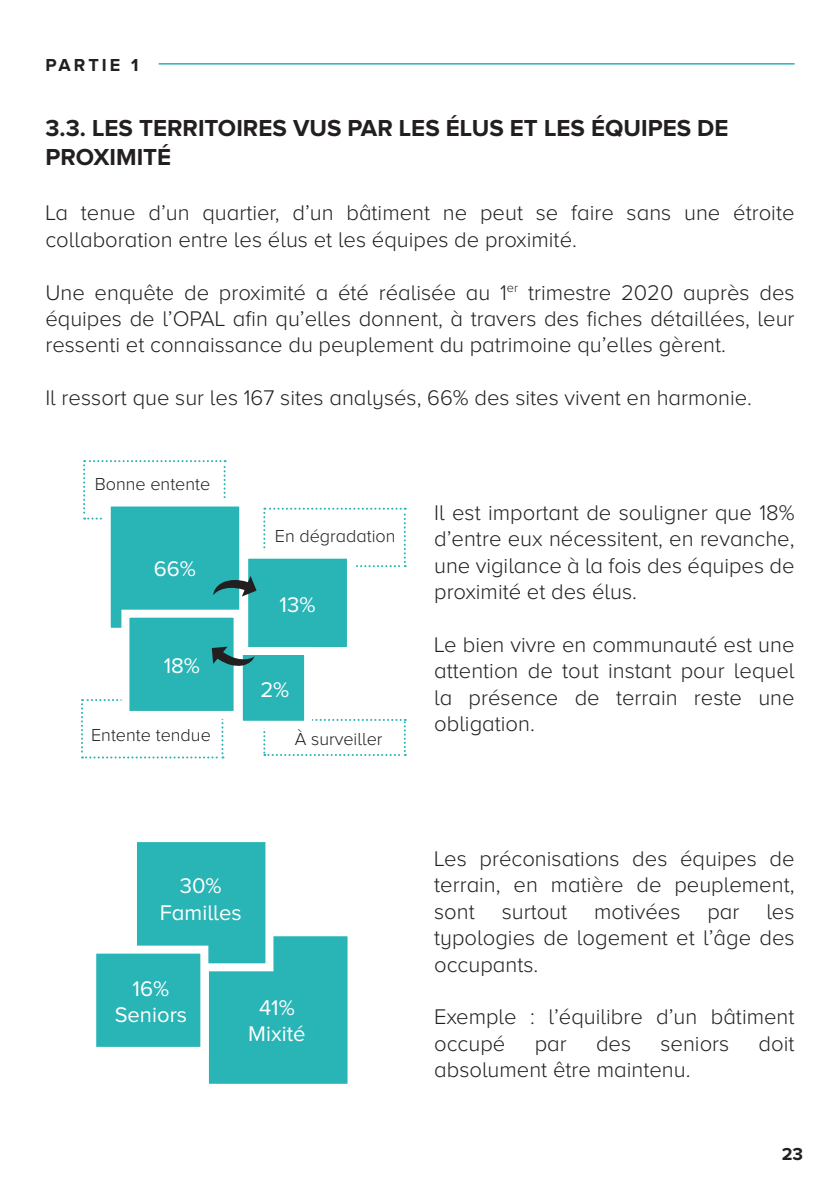
<style>
.page{position:relative;width:840px;height:1191px;background:#fff}
.page>*{position:absolute;margin:0;border:0;box-sizing:border-box;transform-origin:0 0}
.t1{font:700 24px/28.8px "Proxima Nova A";color:#231f20}
.t2{font:300 22px/26.4px "Proxima Nova A";color:#231f20;text-align:justify}
.t3{font:22px "Proxima Nova A";color:#fff}
.t4{font:300 18px "Proxima Nova A";color:#231f20}
.t5{font:700 18px "Proxima Nova A";letter-spacing:.17em;color:#231f20}
</style>
<div class="page">
<hr style="left:158px;top:63px;width:636px;height:2px;background:#29b4b6">
<svg style="left:263px;top:508px;width:142px;height:59px"></svg>
<svg style="left:263px;top:719px;width:142px;height:37px"></svg>
<svg style="left:83px;top:460px;width:142px;height:59px"></svg>
<svg style="left:81px;top:699px;width:142px;height:59px"></svg>
<div style="left:201px;top:928px;width:154px;height:163px;background:#29b4b6;border:8px solid #fff"></div>
<div style="left:129px;top:834px;width:144px;height:137px;background:#29b4b6;border:8px solid #fff"></div>
<div style="left:103px;top:498px;width:144px;height:138px;background:#29b4b6;border:8px solid #fff"></div>
<div style="left:88px;top:945px;width:120px;height:109px;background:#29b4b6;border:8px solid #fff"></div>
<div style="left:121px;top:609px;width:120px;height:110px;background:#29b4b6;border:8px solid #fff"></div>
<div style="left:240px;top:550px;width:115px;height:105px;background:#29b4b6;border:8px solid #fff"></div>
<div style="left:235px;top:647px;width:77px;height:82px;background:#29b4b6;border:8px solid #fff"></div>
<svg style="left:212px;top:646px;width:42px;height:20px"></svg>
<svg style="left:213px;top:576px;width:43px;height:20px"></svg>
<p class="t5" style="left:45px;top:55px;width:95px">PARTIE 1</p>
<p class="t1" style="left:45px;top:113px;width:684px">3.3. LES TERRITOIRES VUS PAR LES ÉLUS ET LES ÉQUIPES DE<br>PROXIMITÉ</p>
<p class="t2" style="left:45px;top:200px;width:750px">La tenue d’un quartier, d’un bâtiment ne peut se faire sans une étroite collaboration entre les élus et les équipes de proximité.</p>
<p class="t2" style="left:45px;top:279px;width:750px">Une enquête de proximité a été réalisée au 1<sup>er</sup> trimestre 2020 auprès des équipes de l’OPAL afin qu’elles donnent, à travers des fiches détaillées, leur ressenti et connaissance du peuplement du patrimoine qu’elles gèrent.</p>
<p class="t2" style="left:45px;top:384px;width:707px">Il ressort que sur les 167 sites analysés, 66% des sites vivent en harmonie.</p>
<p class="t4" style="left:95px;top:474px;width:117px">Bonne entente</p>
<p class="t3" style="left:154px;top:556px;width:44px">66%</p>
<p class="t3" style="left:164px;top:653px;width:38px">18%</p>
<p class="t4" style="left:91px;top:725px;width:121px">Entente tendue</p>
<p class="t4" style="left:275px;top:526px;width:122px">En dégradation</p>
<p class="t3" style="left:279px;top:592px;width:37px">13%</p>
<p class="t3" style="left:260px;top:677px;width:31px">2%</p>
<p class="t4" style="left:294px;top:728px;width:89px">À surveiller</p>
<p class="t2" style="left:434px;top:499px;width:362px">Il est important de souligner que 18% d’entre eux nécessitent, en revanche, une vigilance à la fois des équipes de proximité et des élus.</p>
<p class="t2" style="left:434px;top:631px;width:362px">Le bien vivre en communauté est une attention de tout instant pour lequel la présence de terrain reste une obligation.</p>
<p class="t3" style="left:180px;top:873px;width:43px">30%</p>
<p class="t3" style="left:160px;top:900px;width:83px">Familles</p>
<p class="t3" style="left:132px;top:976px;width:38px">16%</p>
<p class="t3" style="left:115px;top:1002px;width:74px">Seniors</p>
<p class="t3" style="left:259px;top:995px;width:37px">41%</p>
<p class="t3" style="left:248px;top:1021px;width:59px">Mixité</p>
<p class="t2" style="left:434px;top:845px;width:362px">Les préconisations des équipes de terrain, en matière de peuplement, sont surtout motivées par les typologies de logement et l’âge des occupants.</p>
<p class="t2" style="left:434px;top:1003px;width:361px">Exemple : l’équilibre d’un bâtiment occupé</p>
<p class="t2" style="left:534px;top:1030px;width:34px">par</p>
<p class="t2" style="left:595px;top:1030px;width:37px">des</p>
<p class="t2" style="left:660px;top:1030px;width:70px">seniors</p>
<p class="t2" style="left:758px;top:1030px;width:37px">doit</p>
<p class="t2" style="left:434px;top:1056px;width:258px">absolument être maintenu.</p>
<p class="t5" style="left:781px;top:1144px;width:23px">23</p>
</div>
